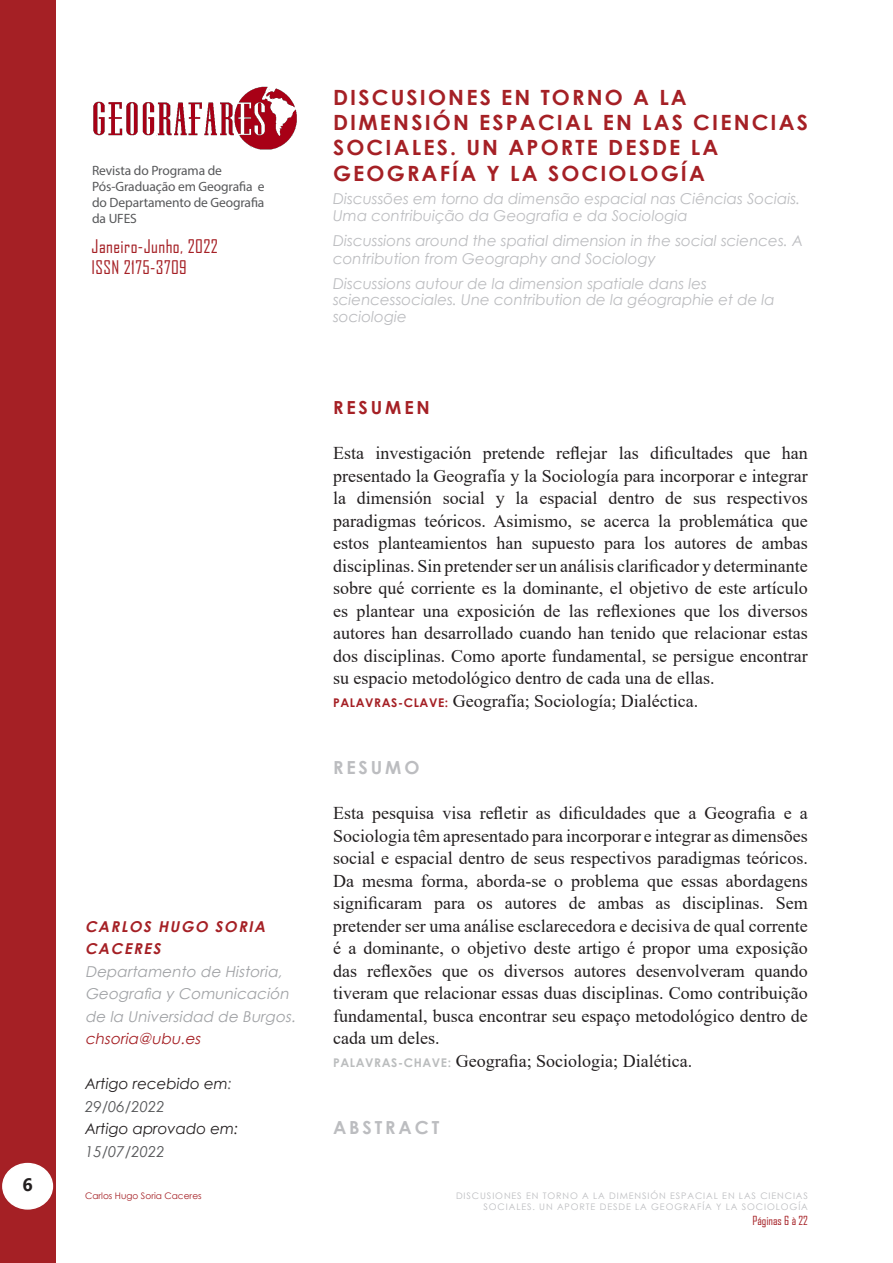
<style>
.page{position:relative;width:893px;height:1263px;background:#fff}
.page>*{position:absolute;margin:0;border:0;box-sizing:border-box;transform-origin:0 0}
.Título{font:700 21px/25.2px "Century Gothic";letter-spacing:.1em;color:#a52025}
.t1{font:18px/22.5px "Times New Roman";color:#231f20;text-align:justify}
.t2{font:18px/21.6px "Agency FB";letter-spacing:.025em;color:#a52025}
.t3{font:700 18px "Century Gothic";letter-spacing:.16em;color:#bcbdc0}
.t4{font:700 18px "Century Gothic";letter-spacing:.16em;color:#a52025}
.t5{font:700 18px "Segoe UI";color:#231f20}
.t6{font:italic 15px/17.4px "Century Gothic";color:#bcbdc0}
.t7{font:italic 15px/22.5px "Century Gothic";color:#a1a3a6}
.t8{font:italic 15px/22.5px "Century Gothic";color:#231f20}
.t9{font:italic 700 15px/22.5px "Century Gothic";color:#a52025}
.t10{font:italic 15px "Century Gothic";color:#a52025}
.t11{font:13.5px/16.2px "Myriad Pro";letter-spacing:-.01em;color:#57585a}
.t12{font:12px "Agency FB";color:#a52025}
.t13{font:9px/10.8px "Century Gothic";letter-spacing:.1em;color:#bcbdc0;text-align:right}
.t14{font:9px "Century Gothic";color:#a52025}
.s1{color:#57585a}
.s2{font-family:"Century Gothic";font-weight:700;font-size:12px;color:#a52025}
.s3{font-family:"Century Gothic";font-weight:700;font-size:12px;color:#bbbdbe}
</style>
<div class="page">
<div style="left:0;top:0;width:55px;height:1263px;background:#a52025"></div>
<div style="left:3px;top:1163px;width:49px;height:46px;background:#fff;border-radius:50%"></div>
<div style="left:2px;top:1163px;width:51px;height:46px;border:2px solid #fff;border-radius:50%"></div>
<img style="left:93px;top:86px;width:204px;height:64px">
<p class="t5" style="left:22px;top:1167px;width:12px">6</p>
<p class="t11" style="left:92px;top:162px;width:174px">Revista do Programa de<br>Pós-Graduação em Geografia e do Departamento de Geografia da UFES</p>
<p class="t2" style="left:92px;top:235px;width:128px">Janeiro-Junho, 2022<br>ISSN 2175-3709</p>
<p class="t9" style="left:85px;top:914px;width:186px">CARLOS HUGO SORIA<br>CACERES</p>
<p class="t7" style="left:85px;top:960px;width:215px">Departamento de Historia,<br>Geografia y Comunicación de la Universidad de Burgos.</p>
<p class="t10" style="left:85px;top:1028px;width:121px">chsoria@ubu.es</p>
<p class="t8" style="left:85px;top:1072px;width:148px">Artigo recebido em<span class="s1">:<br>29/06/2022</span></p>
<p class="t8" style="left:85px;top:1117px;width:155px">Artigo aprovado em:<br><span class="s1">15/07/2022</span></p>
<p class="t14" style="left:85px;top:1190px;width:118px">Carlos Hugo Soria Caceres</p>
<p class="Título" style="left:333px;top:84px;width:476px">DISCUSIONES EN TORNO A LA<br>DIMENSIÓN ESPACIAL EN LAS CIENCIAS<br>SOCIALES. UN APORTE DESDE LA<br>GEOGRAFÍA Y LA SOCIOLOGÍA</p>
<p class="t6" style="left:333px;top:190px;width:469px">Discussões em torno da dimensão espacial nas Ciências Sociais.<br>Uma contribuição da Geografia e da Sociologia</p>
<p class="t6" style="left:333px;top:232px;width:472px">Discussions around the spatial dimension in the social sciences. A contribution from Geography and Sociology</p>
<p class="t6" style="left:333px;top:274px;width:443px;line-height:17px">Discussions autour de la dimension spatiale dans les sciencessociales. Une contribution de la géographie et de la sociologie</p>
<p class="t4" style="left:333px;top:394px;width:98px">RESUMEN</p>
<p class="t1" style="left:333px;top:441px;width:476px">Esta investigación pretende reflejar las dificultades que han presentado la Geografía y la Sociología para incorporar e integrar la dimensión social y la espacial dentro de sus respectivos paradigmas teóricos. Asimismo, se acerca la problemática que estos planteamientos han supuesto para los autores de ambas disciplinas. Sin pretender ser un análisis clarificador y determinante sobre qué corriente es la dominante, el objetivo de este artículo es plantear una exposición de las reflexiones que los diversos autores han desarrollado cuando han tenido que relacionar estas dos disciplinas. Como aporte fundamental, se persigue encontrar su espacio metodológico dentro de cada una de ellas.</p>
<p class="t1" style="left:333px;top:689px;width:367px"><span class="s2">PALAVRAS-CLAVE:</span> Geografía; Sociología; Dialéctica.</p>
<p class="t3" style="left:333px;top:754px;width:88px">RESUMO</p>
<p class="t1" style="left:333px;top:801px;width:476px">Esta pesquisa visa refletir as dificuldades que a Geografia e a Sociologia têm apresentado para incorporar e integrar as dimensões social e espacial dentro de seus respectivos paradigmas teóricos.<br>Da mesma forma, aborda-se o problema que essas abordagens significaram para os autores de ambas as disciplinas. Sem pretender ser uma análise esclarecedora e decisiva de qual corrente é a dominante, o objetivo deste artigo é propor uma exposição das reflexões que os diversos autores desenvolveram quando tiveram que relacionar essas duas disciplinas. Como contribuição fundamental, busca encontrar seu espaço metodológico dentro de cada um deles.</p>
<p class="t1" style="left:333px;top:1049px;width:361px"><span class="s3">PALAVRAS-CHAVE:</span> Geografia; Sociologia; Dialética.</p>
<p class="t3" style="left:333px;top:1114px;width:108px">ABSTRACT</p>
<p class="t13" style="left:456px;top:1190px;width:353px">DISCUSIONES EN TORNO A LA DIMENSIÓN ESPACIAL EN LAS CIENCIAS<br>SOCIALES. UN APORTE DESDE LA GEOGRAFÍA Y LA SOCIOLOGÍA</p>
<p class="t12" style="left:752px;top:1213px;width:57px">Páginas 6 à 22</p>
</div>
